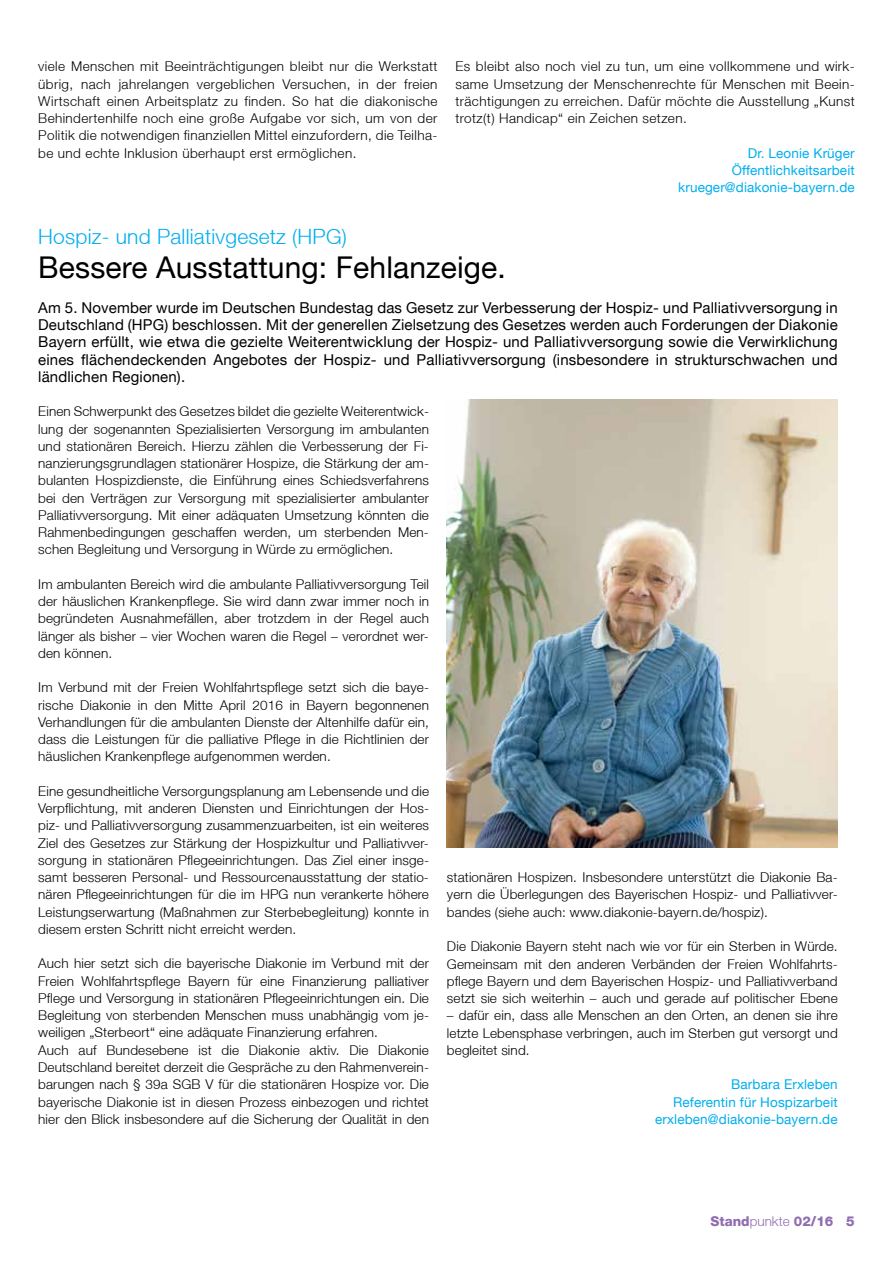
<style>
.page{position:relative;width:893px;height:1263px;background:#fff}
.page>*{position:absolute;margin:0;border:0;box-sizing:border-box;transform-origin:0 0}
.t1{font:30px "Helvetica Neue LT";letter-spacing:.005em;color:#000}
.t2{font:300 21px "Helvetica Neue LT";letter-spacing:.01em;color:#00aeef}
.t3{font:15px/17.2px "Helvetica Neue LT";letter-spacing:.01em;color:#000;text-align:justify}
.t4{font:300 13.5px/17.2px "Helvetica Neue LT";letter-spacing:.01em;color:#000;text-align:justify}
.t5{font:13.5px/17.2px "Helvetica Neue LT";letter-spacing:.01em;color:#00aeef;text-align:right}
.t6{font:800 13.5px "Helvetica Neue LT";color:#8f6db0}
.s1{font-weight:300}
</style>
<div class="page">
<img style="left:447px;top:399px;width:391px;height:449px">
<p class="t4" style="left:38px;top:58px;width:401px">viele Menschen mit Beeinträchtigungen bleibt nur die Werkstatt übrig, nach jahrelangen vergeblichen Versuchen, in der freien Wirtschaft einen Arbeitsplatz zu finden. So hat die diakonische Behindertenhilfe noch eine große Aufgabe vor sich, um von der Politik die notwendigen finanziellen Mittel einzufordern, die Teilha&shy;be und echte Inklusion überhaupt erst ermöglichen.</p>
<p class="t4" style="left:455px;top:58px;width:401px">Es bleibt also noch viel zu tun, um eine vollkommene und wirk&shy;same Umsetzung der Menschenrechte für Menschen mit Beein&shy;trächtigungen zu erreichen. Dafür möchte die Ausstellung „Kunst trotz(t) Handicap“ ein Zeichen setzen.</p>
<p class="t5" style="left:678px;top:144px;width:178px">Dr. Leonie Krüger<br>Öffentlichkeitsarbeit krueger@diakonie-bayern.de</p>
<h2 class="t2" style="left:38px;top:223px;width:310px">Hospiz- und Palliativgesetz (HPG)</h2>
<h1 class="t1" style="left:38px;top:250px;width:469px">Bessere Ausstattung: Fehlanzeige.</h1>
<p class="t3" style="left:38px;top:299px;width:801px">Am 5. November wurde im Deutschen Bundestag das Gesetz zur Verbesserung der Hospiz- und Palliativversorgung in Deutschland (HPG) beschlossen. Mit der generellen Zielsetzung des Gesetzes werden auch Forderungen der Diakonie Bayern erfüllt, wie etwa die gezielte Weiterentwicklung der Hospiz- und Palliativversorgung sowie die Verwirklichung eines flächendeckenden Angebotes der Hospiz- und Palliativversorgung (insbesondere in strukturschwachen und ländlichen Regionen).</p>
<p class="t4" style="left:38px;top:403px;width:392px">Einen Schwerpunkt des Gesetzes bildet die gezielte Weiterentwick&shy;lung der sogenannten Spezialisierten Versorgung im ambulanten und stationären Bereich. Hierzu zählen die Verbesserung der Fi&shy;nanzierungsgrundlagen stationärer Hospize, die Stärkung der am&shy;bulanten Hospizdienste, die Einführung eines Schiedsverfahrens bei den Verträgen zur Versorgung mit spezialisierter ambulanter Palliativversorgung. Mit einer adäquaten Umsetzung könnten die Rahmenbedingungen geschaffen werden, um sterbenden Men&shy;schen Begleitung und Versorgung in Würde zu ermöglichen.</p>
<p class="t4" style="left:38px;top:575px;width:392px">Im ambulanten Bereich wird die ambulante Palliativversorgung Teil der häuslichen Krankenpflege. Sie wird dann zwar immer noch in begründeten Ausnahmefällen, aber trotzdem in der Regel auch länger als bisher – vier Wochen waren die Regel – verordnet wer&shy;den können.</p>
<p class="t4" style="left:38px;top:679px;width:392px">Im Verbund mit der Freien Wohlfahrtspflege setzt sich die baye&shy;rische Diakonie in den Mitte April 2016 in Bayern begonnenen Verhandlungen für die ambulanten Dienste der Altenhilfe dafür ein, dass die Leistungen für die palliative Pflege in die Richtlinien der häuslichen Krankenpflege aufgenommen werden.</p>
<p class="t4" style="left:38px;top:782px;width:392px">Eine gesundheitliche Versorgungsplanung am Lebensende und die Verpflichtung, mit anderen Diensten und Einrichtungen der Hos&shy;piz- und Palliativversorgung zusammenzuarbeiten, ist ein weiteres Ziel des Gesetzes zur Stärkung der Hospizkultur und Palliativver&shy;sorgung in stationären Pflegeeinrichtungen. Das Ziel einer insge&shy;samt besseren Personal- und Ressourcenausstattung der statio&shy;nären Pflegeeinrichtungen für die im HPG nun verankerte höhere Leistungserwartung (Maßnahmen zur Sterbebegleitung) konnte in diesem ersten Schritt nicht erreicht werden.</p>
<p class="t4" style="left:38px;top:955px;width:392px;text-align:left">Auch hier setzt sich die bayerische Diakonie im Verbund mit der Freien Wohlfahrtspflege Bayern für eine Finanzierung palliativer Pflege und Versorgung in stationären Pflegeeinrichtungen ein. Die Begleitung von sterbenden Menschen muss unabhängig vom je&shy;weiligen „Sterbeort“ eine adäquate Finanzierung erfahren.<br>Auch auf Bundesebene ist die Diakonie aktiv. Die Diakonie Deutschland bereitet derzeit die Gespräche zu den Rahmenverein&shy;barungen nach § 39a SGB V für die stationären Hospize vor. Die bayerische Diakonie ist in diesen Prozess einbezogen und richtet hier den Blick insbesondere auf die Sicherung der Qualität in den</p>
<p class="t4" style="left:447px;top:868px;width:392px">stationären Hospizen. Insbesondere unterstützt die Diakonie Ba&shy;yern die Überlegungen des Bayerischen Hospiz- und Palliativver&shy;bandes (siehe auch: www.diakonie-bayern.de/hospiz).</p>
<p class="t4" style="left:447px;top:937px;width:392px">Die Diakonie Bayern steht nach wie vor für ein Sterben in Würde.<br>Gemeinsam mit den anderen Verbänden der Freien Wohlfahrts&shy;pflege Bayern und dem Bayerischen Hospiz- und Palliativverband setzt sie sich weiterhin – auch und gerade auf politischer Ebene</p>
<p class="t4" style="left:447px;top:1006px;width:392px">– dafür ein, dass alle Menschen an den Orten, an denen sie ihre letzte Lebensphase verbringen, auch im Sterben gut versorgt und begleitet sind.</p>
<p class="t5" style="left:655px;top:1076px;width:184px">Barbara Erxleben<br>Referentin für Hospizarbeit erxleben@diakonie-bayern.de</p>
<p class="t6" style="left:710px;top:1213px;width:146px">Stand<span class="s1">punkte</span> 02/16 5</p>
</div>
